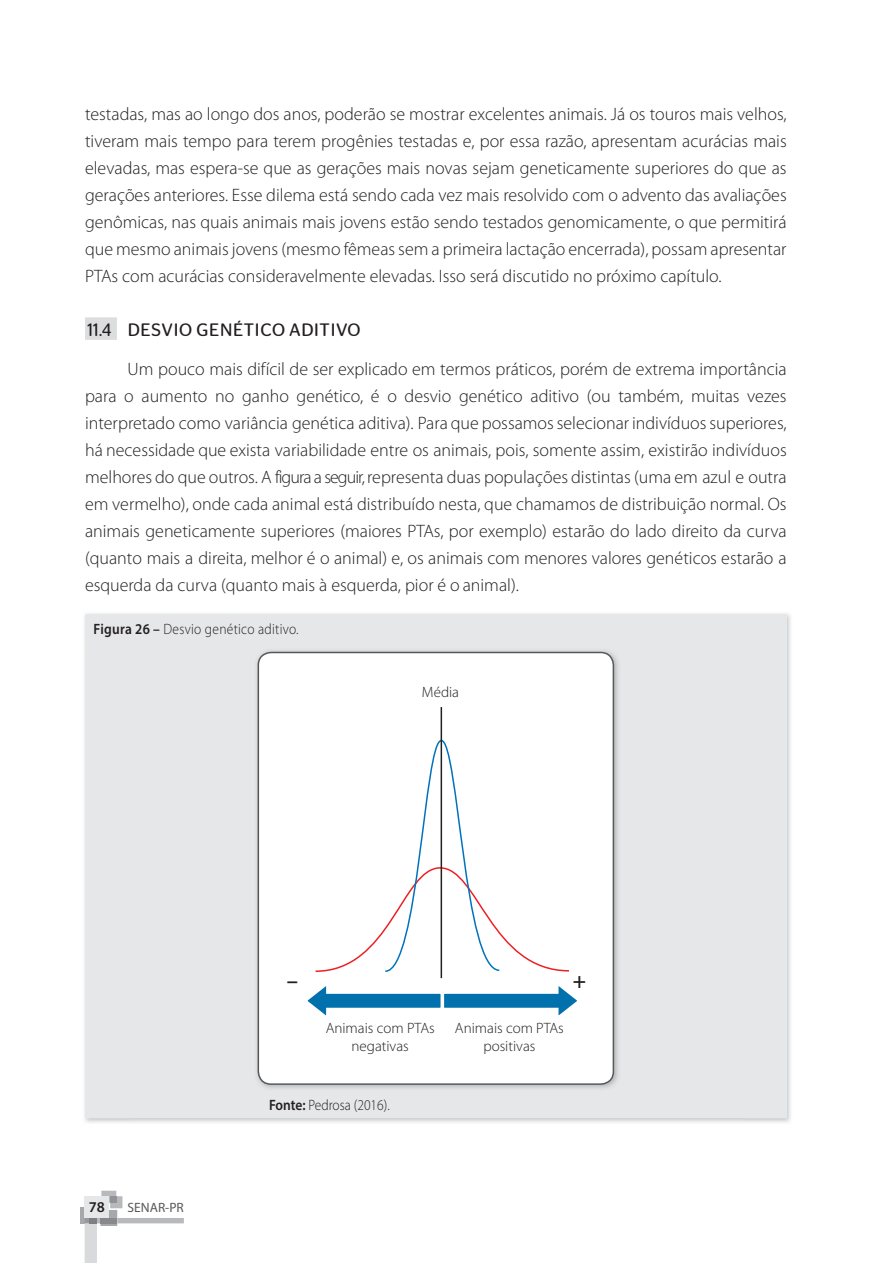
<style>
.page{position:relative;width:893px;height:1263px;background:#fff}
.page>*{position:absolute;margin:0;border:0;box-sizing:border-box;transform-origin:0 0}
.t1{font:600 22.35px "Myriad Pro";color:#231f20}
.t2{font:300 18px/27px "Myriad Pro";color:#231f20;text-align:justify}
.t3{font:18px "Stag Sans Round";letter-spacing:.04em;color:#231f20;scale:.9 1}
.t4{font:300 15px/18px "Myriad Pro";color:#231f20;text-align:center}
.t5{font:300 15px "Myriad Pro";letter-spacing:.02em;color:#231f20;scale:.9 1}
.t6{font:300 15px "Myriad Pro";color:#231f20;scale:.9 1}
.t7{font:600 15px "Myriad Pro";color:#231f20}
.t8{font:13.5px "Myriad Pro";color:#57585a}
.s1{font-weight:600}
</style>
<div class="page">
<div style="left:80px;top:1207px;width:5px;height:16px;background:#a7a8ac"></div>
<svg style="left:85px;top:1191px;width:99px;height:72px"></svg>
<div style="left:89px;top:1218px;width:8px;height:5px;background:#7e8083"></div>
<div style="left:85px;top:1197px;width:24px;height:21px;background:#e6e7e9"></div>
<div style="left:85px;top:317px;width:32px;height:23px;background:#dcdddf"></div>
<img style="left:84px;top:613px;width:707px;height:49px">
<img style="left:743px;top:662px;width:48px;height:461px">
<div style="left:85px;top:614px;width:702px;height:504px;background:#e6e7e9"></div>
<img style="left:257px;top:651px;width:361px;height:437px">
<div style="left:258px;top:652px;width:355px;height:432px;background:#fff;border-radius:13px"></div>
<div style="left:258px;top:652px;width:356px;height:433px;border:2px solid #57585a;border-radius:13px"></div>
<svg style="left:315px;top:739px;width:254px;height:234px"></svg>
<hr style="left:441px;top:707px;width:1px;height:271px;background:#231f20">
<svg style="left:307px;top:986px;width:270px;height:30px"></svg>
<p class="t2" style="left:85px;top:101px;width:703px">testadas, mas ao longo dos anos, poderão se mostrar excelentes animais. Já os touros mais velhos, tiveram mais tempo para terem progênies testadas e, por essa razão, apresentam acurácias mais elevadas, mas espera-se que as gerações mais novas sejam geneticamente superiores do que as gerações anteriores. Esse dilema está sendo cada vez mais resolvido com o advento das avaliações genômicas, nas quais animais mais jovens estão sendo testados genomicamente, o que permitirá que mesmo animais jovens (mesmo fêmeas sem a primeira lactação encerrada), possam apresentar PTAs com acurácias consideravelmente elevadas. Isso será discutido no próximo capítulo.</p>
<p class="t3" style="left:87px;top:319px;width:305px">11.4 DESVIO GENÉTICO ADITIVO</p>
<p class="t2" style="left:85px;top:356px;width:703px;text-indent:43px">Um pouco mais difícil de ser explicado em termos práticos, porém de extrema importância para o aumento no ganho genético, é o desvio genético aditivo (ou também, muitas vezes interpretado como variância genética aditiva). Para que possamos selecionar indivíduos superiores, há necessidade que exista variabilidade entre os animais, pois, somente assim, existirão indivíduos melhores do que outros. A figura a seguir, representa duas populações distintas (uma em azul e outra em vermelho), onde cada animal está distribuído nesta, que chamamos de distribuição normal. Os animais geneticamente superiores (maiores PTAs, por exemplo) estarão do lado direito da curva (quanto mais a direita, melhor é o animal) e, os animais com menores valores genéticos estarão a esquerda da curva (quanto mais à esquerda, pior é o animal).</p>
<p class="t5" style="left:94px;top:621px;width:229px"><span class="s1">Figura 26 –</span> Desvio genético aditivo.</p>
<p class="t4" style="left:422px;top:683px;width:39px">Média</p>
<p class="t1" style="left:287px;top:966px;width:13px">–</p>
<p class="t1" style="left:573px;top:966px;width:15px">+</p>
<p class="t7" style="left:89px;top:1198px;width:18px">78</p>
<p class="t8" style="left:128px;top:1199px;width:58px">SENAR-PR</p>
<p class="t4" style="left:326px;top:1019px;width:110px">Animais com PTAs negativas</p>
<p class="t6" style="left:269px;top:1096px;width:136px"><span class="s1">Fonte:</span> Pedrosa (2016).</p>
<p class="t4" style="left:455px;top:1019px;width:110px">Animais com PTAs positivas</p>
</div>
